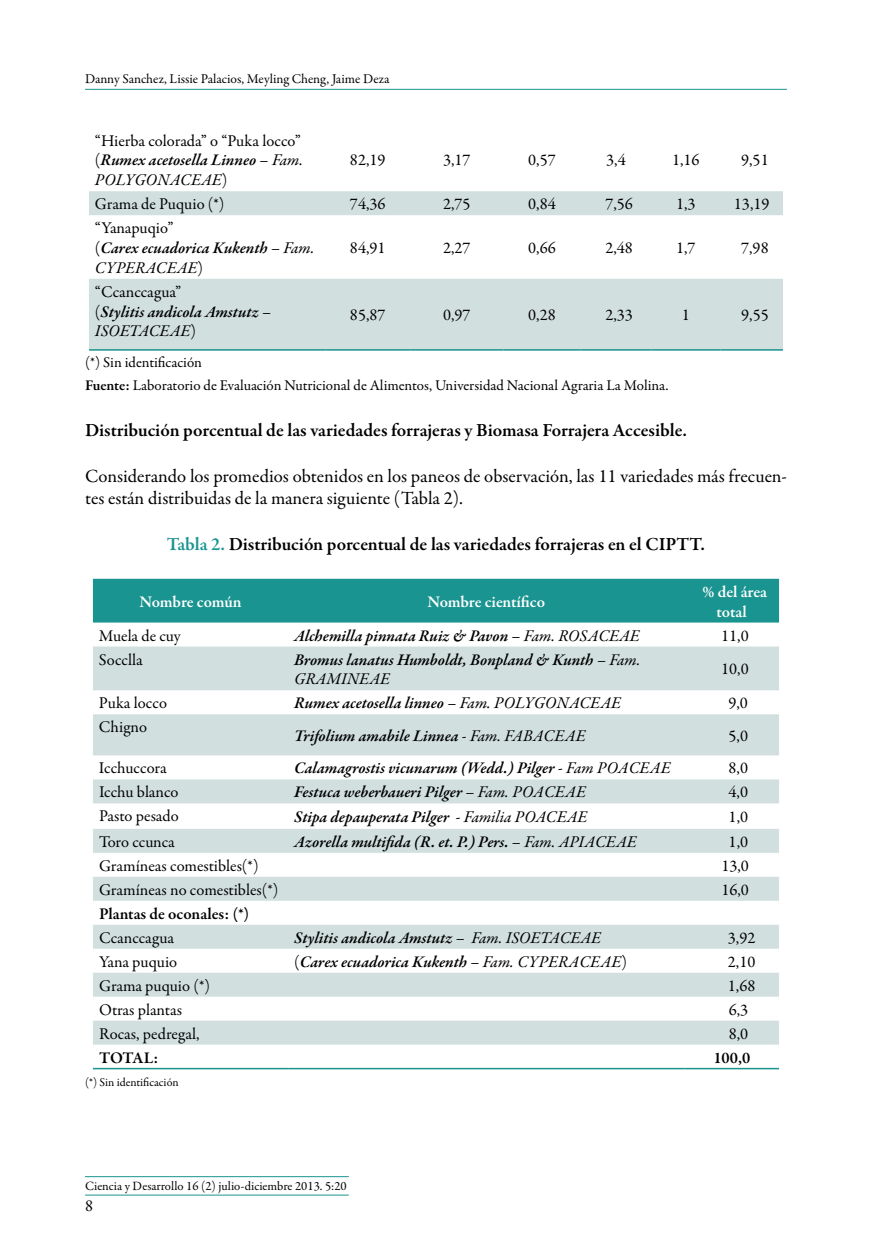
<style>
.page{position:relative;width:872px;height:1255px;background:#fff}
.page>*{position:absolute;margin:0;border:0;box-sizing:border-box;transform-origin:0 0}
.t1{font:600 18.75px "Garamond Premr Pro";color:#000}
.t2{font:18.75px/22.8px "Garamond Premr Pro";color:#000}
.t3{font:italic 600 16.5px/19.8px "Garamond Premr Pro";color:#000}
.t4{font:16.5px/19.8px "Garamond Premr Pro";color:#000}
.t5{font:600 16.5px/19.8px "Garamond Premr Pro";letter-spacing:-.01em;color:#fff;text-align:center}
.t6{font:600 16.5px "Garamond Premr Pro";color:#000}
.t7{font:15px/22.8px "Garamond Premr Pro";letter-spacing:-.005em;color:#000}
.t8{font:13.5px "Garamond Premr Pro";color:#000}
.t9{font:12.75px "Garamond Premr Pro";color:#000}
.t10{font:12px "Garamond Premr Pro";color:#000}
.s1{font-weight:600;font-style:italic}
.s2{font-style:italic}
.s3{font-weight:400;font-style:normal}
.s4{font-weight:400}
.s5{font-weight:600}
.s6{color:#1a9490}
</style>
<div class="page">
<hr style="left:85px;top:89px;width:702px;height:1px;background:#1a9490">
<hr style="left:85px;top:1194px;width:264px;height:1px;background:#1a9490">
<hr style="left:85px;top:1176px;width:264px;height:1px;background:#1a9490">
<svg style="left:89px;top:191px;width:694px;height:158px;fill:#d1e0df"></svg>
<hr style="left:89px;top:349px;width:236px;height:1px;background:#1a9490">
<hr style="left:325px;top:349px;width:85px;height:1px;background:#1a9490">
<hr style="left:410px;top:349px;width:93px;height:1px;background:#1a9490">
<hr style="left:503px;top:349px;width:77px;height:1px;background:#1a9490">
<hr style="left:580px;top:349px;width:71px;height:1px;background:#1a9490">
<hr style="left:651px;top:349px;width:69px;height:1px;background:#1a9490">
<hr style="left:720px;top:349px;width:63px;height:1px;background:#1a9490">
<div style="left:93px;top:578px;width:686px;height:44px;background:#1a9490"></div>
<svg style="left:93px;top:646px;width:686px;height:398px;fill:#d1e0df"></svg>
<hr style="left:93px;top:1067px;width:195px;height:2px;background:#1a9490">
<hr style="left:288px;top:1067px;width:396px;height:2px;background:#1a9490">
<hr style="left:684px;top:1067px;width:95px;height:2px;background:#1a9490">
<p class="t8" style="left:85px;top:71px;width:306px">Danny Sanchez, Lissie Palacios, Meyling Cheng, Jaime Deza</p>
<p class="t4" style="left:95px;top:131px;width:210px">“Hierba colorada” o “Puka locco” (<span class="s1">Rumex acetosella Linneo</span> – <span class="s2">Fam.<br>POLYGONACEAE</span>)</p>
<p class="t4" style="left:350px;top:151px;width:37px">82,19</p>
<p class="t4" style="left:443px;top:151px;width:29px">3,17</p>
<p class="t4" style="left:528px;top:151px;width:29px">0,57</p>
<p class="t4" style="left:606px;top:151px;width:21px">3,4</p>
<p class="t4" style="left:672px;top:151px;width:29px">1,16</p>
<p class="t4" style="left:741px;top:151px;width:29px">9,51</p>
<p class="t4" style="left:95px;top:194px;width:131px">Grama de Puquio (*)</p>
<p class="t4" style="left:350px;top:194px;width:37px">74,36</p>
<p class="t4" style="left:443px;top:194px;width:29px">2,75</p>
<p class="t4" style="left:528px;top:194px;width:29px">0,84</p>
<p class="t4" style="left:605px;top:194px;width:29px">7,56</p>
<p class="t4" style="left:676px;top:194px;width:21px">1,3</p>
<p class="t4" style="left:734px;top:194px;width:37px">13,19</p>
<p class="t3" style="left:95px;top:219px;width:221px"><span class="s3">“Yanapuqio”<br>(</span>Carex ecuadorica Kukenth <span class="s3">–</span> <span class="s4">Fam.<br>CYPERACEAE</span><span class="s3">)</span></p>
<p class="t4" style="left:350px;top:238px;width:37px">84,91</p>
<p class="t4" style="left:443px;top:238px;width:29px">2,27</p>
<p class="t4" style="left:528px;top:238px;width:29px">0,66</p>
<p class="t4" style="left:605px;top:238px;width:29px">2,48</p>
<p class="t4" style="left:676px;top:238px;width:21px">1,7</p>
<p class="t4" style="left:741px;top:238px;width:29px">7,98</p>
<p class="t3" style="left:95px;top:282px;width:178px"><span class="s3">“Ccanccagua”<br>(</span>Stylitis andicola Amstutz <span class="s3">–<br></span><span class="s4">ISOETACEAE</span><span class="s3">)</span></p>
<p class="t4" style="left:350px;top:305px;width:37px">85,87</p>
<p class="t4" style="left:443px;top:305px;width:29px">0,97</p>
<p class="t4" style="left:528px;top:305px;width:29px">0,28</p>
<p class="t4" style="left:605px;top:305px;width:29px">2,33</p>
<p class="t4" style="left:682px;top:305px;width:10px">1</p>
<p class="t4" style="left:741px;top:305px;width:29px">9,55</p>
<p class="t7" style="left:85px;top:352px;width:585px">(*) Sin identificación<br><span class="s5">Fuente:</span> Laboratorio de Evaluación Nutricional de Alimentos, Universidad Nacional Agraria La Molina.</p>
<p class="t1" style="left:85px;top:418px;width:603px">Distribución porcentual de las variedades forrajeras y Biomasa Forrajera Accesible.</p>
<p class="t2" style="left:85px;top:464px;width:703px">Considerando los promedios obtenidos en los paneos de observación, las 11 variedades más frecuen&shy;tes están distribuidas de la manera siguiente (Tabla 2).</p>
<p class="t1" style="left:167px;top:532px;width:540px"><span class="s6">Tabla 2.</span> Distribución porcentual de las variedades forrajeras en el CIPTT.</p>
<p class="t5" style="left:139px;top:592px;width:103px">Nombre común</p>
<p class="t5" style="left:427px;top:592px;width:119px">Nombre científico</p>
<p class="t5" style="left:702px;top:582px;width:66px">% del área total</p>
<p class="t4" style="left:99px;top:625px;width:83px">Muela de cuy</p>
<p class="t3" style="left:294px;top:626px;width:347px">Alchemilla pinnata Ruiz &amp; Pavon <span class="s3">–</span> <span class="s4">Fam. ROSACEAE</span></p>
<p class="t4" style="left:721px;top:625px;width:29px">11,0</p>
<p class="t4" style="left:99px;top:649px;width:45px">Socclla</p>
<p class="t3" style="left:294px;top:650px;width:348px">Bromus lanatus Humboldt, Bonpland &amp; Kunth <span class="s3">–</span> <span class="s4">Fam.<br>GRAMINEAE</span></p>
<p class="t4" style="left:721px;top:659px;width:29px">10,0</p>
<p class="t4" style="left:99px;top:693px;width:69px">Puka locco</p>
<p class="t3" style="left:294px;top:694px;width:328px">Rumex acetosella linneo <span class="s3">–</span> <span class="s4">Fam. POLYGONACEAE</span></p>
<p class="t4" style="left:728px;top:693px;width:21px">9,0</p>
<p class="t4" style="left:99px;top:717px;width:50px">Chigno</p>
<p class="t3" style="left:294px;top:726px;width:230px">Trifolium amabile Linnea <span class="s3">-</span> <span class="s4">Fam. Fabaceae</span></p>
<p class="t4" style="left:728px;top:726px;width:21px">5,0</p>
<p class="t4" style="left:99px;top:758px;width:69px">Icchuccora</p>
<p class="t3" style="left:294px;top:759px;width:336px">Calamagrostis vicunarum (Wedd.) Pilger <span class="s4">- Fam Poaceae</span></p>
<p class="t4" style="left:728px;top:758px;width:21px">8,0</p>
<p class="t4" style="left:99px;top:782px;width:81px">Icchu blanco</p>
<p class="t3" style="left:294px;top:783px;width:251px">Festuca weberbaueri Pilger <span class="s3">–</span> <span class="s4">Fam. Poaceae</span></p>
<p class="t4" style="left:728px;top:782px;width:21px">4,0</p>
<p class="t4" style="left:99px;top:806px;width:81px">Pasto pesado</p>
<p class="t3" style="left:294px;top:808px;width:295px">Stipa depauperata Pilger <span class="s4">- Familia POACEAE</span></p>
<p class="t4" style="left:728px;top:807px;width:21px">1,0</p>
<p class="t4" style="left:99px;top:832px;width:77px">Toro ccunca</p>
<p class="t3" style="left:294px;top:832px;width:344px">Azorella multifida (R. et. P.) Pers. <span class="s3">–</span> <span class="s4">Fam. APIACEAE</span></p>
<p class="t4" style="left:728px;top:832px;width:21px">1,0</p>
<p class="t4" style="left:99px;top:856px;width:161px">Gramíneas comestibles(*)</p>
<p class="t4" style="left:721px;top:856px;width:29px">13,0</p>
<p class="t4" style="left:99px;top:880px;width:181px">Gramíneas no comestibles(*)</p>
<p class="t4" style="left:721px;top:880px;width:29px">16,0</p>
<p class="t6" style="left:99px;top:903px;width:151px">Plantas de oconales: (*)</p>
<p class="t4" style="left:99px;top:927px;width:76px">Ccanccagua</p>
<p class="t3" style="left:294px;top:928px;width:308px">Stylitis andicola Amstutz <span class="s3">–</span> <span class="s4">Fam. ISOETACEAE</span></p>
<p class="t4" style="left:728px;top:927px;width:29px">3,92</p>
<p class="t4" style="left:99px;top:951px;width:80px">Yana puquio</p>
<p class="t3" style="left:294px;top:952px;width:246px"><span class="s3">(</span>Carex ecuadorica Kukenth <span class="s3">–</span> <span class="s4">Fam. Cyperaceae</span></p>
<p class="t4" style="left:621px;top:951px;width:7px">)</p>
<p class="t4" style="left:728px;top:951px;width:29px">2,10</p>
<p class="t4" style="left:99px;top:975px;width:112px">Grama puquio (*)</p>
<p class="t4" style="left:728px;top:975px;width:29px">1,68</p>
<p class="t4" style="left:99px;top:999px;width:85px">Otras plantas</p>
<p class="t4" style="left:728px;top:999px;width:21px">6,3</p>
<p class="t4" style="left:99px;top:1023px;width:102px">Rocas, pedregal,</p>
<p class="t4" style="left:728px;top:1023px;width:21px">8,0</p>
<p class="t6" style="left:99px;top:1047px;width:61px">TOTAL:</p>
<p class="t6" style="left:713px;top:1047px;width:38px">100,0</p>
<p class="t10" style="left:85px;top:1075px;width:95px">(*) Sin identificación</p>
<p class="t9" style="left:85px;top:1177px;width:263px">Ciencia y Desarrollo 16 (2) julio-diciembre 2013. 5:20</p>
<p class="t4" style="left:85px;top:1196px;width:10px">8</p>
</div>
